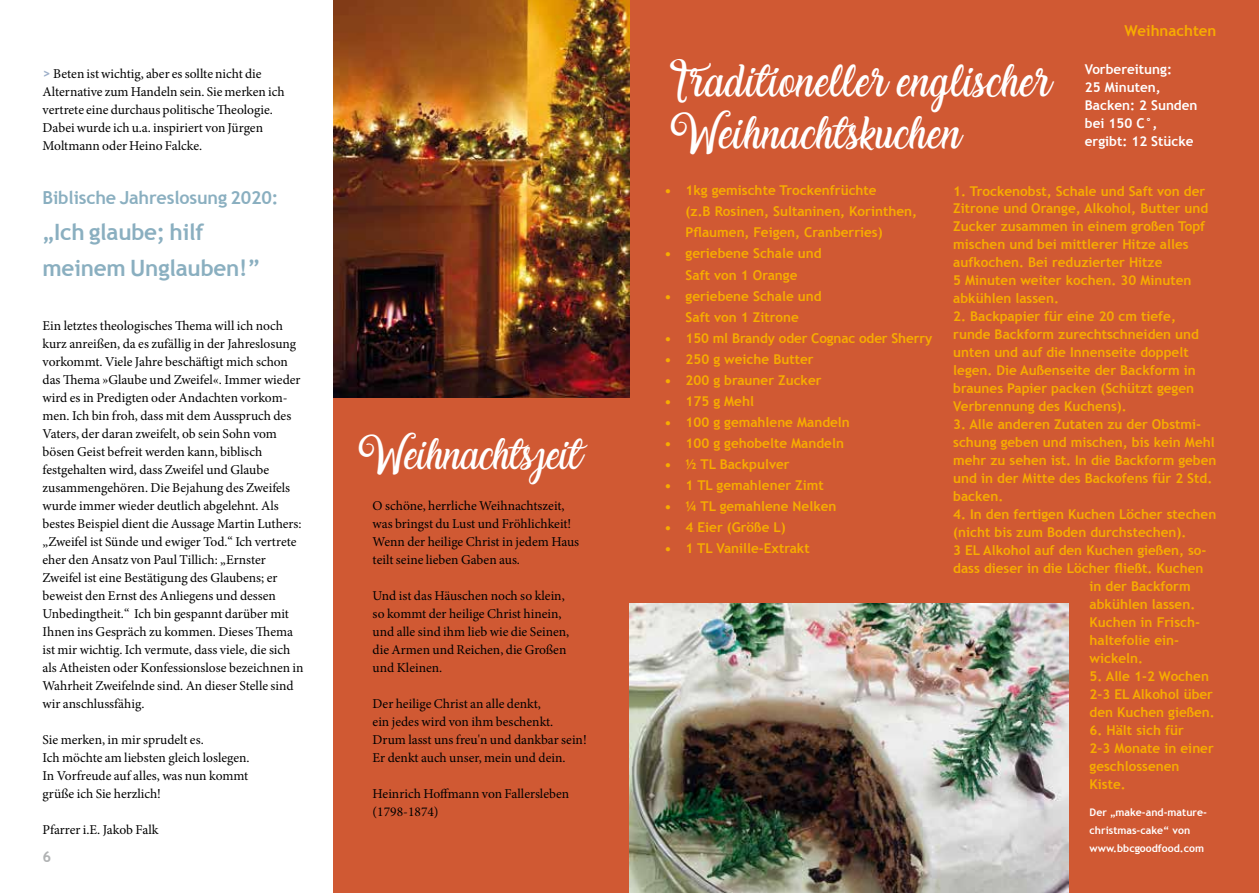
<style>
.page{position:relative;width:1259px;height:893px;background:#fff}
.page>*{position:absolute;margin:0;border:0;box-sizing:border-box;transform-origin:0 0}
.t1{font:34.5px/52.5px "Laughing and Smiling";letter-spacing:.02em;color:#fff}
.t2{font:33px "Laughing and Smiling";color:#fff}
.t3{font:700 22.5px/36px "Trebuchet MS";letter-spacing:-.01em;color:#8aafc0}
.t4{font:700 18px "Trebuchet MS";letter-spacing:-.01em;color:#8aafc0}
.t5{font:700 15px "Trebuchet MS";color:#f7ac00}
.t6{font:700 15px "Trebuchet MS";color:#b1b3b4}
.t7{font:13.5px/18px "Minion Pro";color:#000}
.t8{font:700 13.5px/18px "Trebuchet MS";color:#f7ac00}
.t9{font:700 13.5px/18px "Trebuchet MS";color:#fff}
.t10{font:700 10.5px/18px "Trebuchet MS";color:#fff}
.s1{font-family:"Trebuchet MS";font-weight:700;color:#9dafc9}
</style>
<div class="page">
<div style="left:333px;top:0;width:926px;height:893px;background:#d05933"></div>
<img style="left:629px;top:604px;width:439px;height:289px">
<img style="left:333px;top:0;width:296px;height:397px">
<p class="t7" style="left:43px;top:64px;width:244px"><span class="s1">&gt;</span> Beten ist wichtig, aber es sollte nicht die Alternative zum Handeln sein. Sie merken ich vertrete eine durchaus politische Theologie.<br>Dabei wurde ich u.a. inspiriert von Jürgen Moltmann oder Heino Falcke.</p>
<h3 class="t4" style="left:43px;top:186px;width:237px">Biblische Jahreslosung 2020:</h3>
<h3 class="t3" style="left:43px;top:214px;width:219px">„Ich glaube; hilf meinem Unglauben!”</h3>
<p class="t7" style="left:43px;top:316px;width:263px">Ein letztes theologisches Thema will ich noch kurz anreißen, da es zufällig in der Jahreslosung vorkommt. Viele Jahre beschäftigt mich schon das Thema »Glaube und Zweifel«. Immer wieder wird es in Predigten oder Andachten vorkom&shy;men. Ich bin froh, dass mit dem Ausspruch des Vaters, der daran zweifelt, ob sein Sohn vom bösen Geist befreit werden kann, biblisch festgehalten wird, dass Zweifel und Glaube zusammengehören. Die Bejahung des Zweifels wurde immer wieder deutlich abgelehnt. Als bestes Beispiel dient die Aussage Martin Luthers: „Zweifel ist Sünde und ewiger Tod.“ Ich vertrete eher den Ansatz von Paul Tillich: „Ernster Zweifel ist eine Bestätigung des Glaubens; er beweist den Ernst des Anliegens und dessen Unbedingtheit.“ Ich bin gespannt darüber mit Ihnen ins Gespräch zu kommen. Dieses Thema ist mir wichtig. Ich vermute, dass viele, die sich als Atheisten oder Konfessionslose bezeichnen in Wahrheit Zweifelnde sind. An dieser Stelle sind wir anschlussfähig.</p>
<p class="t7" style="left:43px;top:730px;width:209px">Sie merken, in mir sprudelt es.<br>Ich möchte am liebsten gleich loslegen.<br>In Vorfreude auf alles, was nun kommt grüße ich Sie herzlich!</p>
<p class="t7" style="left:43px;top:820px;width:118px">Pfarrer i.E. Jakob Falk</p>
<p class="t6" style="left:43px;top:847px;width:10px">6</p>
<h2 class="t2" style="left:358px;top:430px;width:226px">Weihnachtszeit</h2>
<p class="t7" style="left:373px;top:496px;width:208px">O schöne, herrliche Weihnachtszeit, was bringst du Lust und Fröhlichkeit!<br>Wenn der heilige Christ in jedem Haus teilt seine lieben Gaben aus.</p>
<p class="t7" style="left:373px;top:586px;width:198px">Und ist das Häuschen noch so klein, so kommt der heilige Christ hinein, und alle sind ihm lieb wie die Seinen, die Armen und Reichen, die Großen und Kleinen.</p>
<p class="t7" style="left:373px;top:694px;width:216px">Der heilige Christ an alle denkt,<br>ein jedes wird von ihm beschenkt.<br>Drum lasst uns freu'n und dankbar sein!<br>Er denkt auch unser, mein und dein.</p>
<p class="t7" style="left:373px;top:784px;width:198px">Heinrich Hoffmann von Fallersleben (1798-1874)</p>
<p class="t5" style="left:1124px;top:21px;width:93px">Weihnachten</p>
<h1 class="t1" style="left:670px;top:50px;width:384px">Traditioneller englischer<br>Weihnachtskuchen</h1>
<p class="t8" style="left:953px;top:182px;width:257px">1. Trockenobst, Schale und Saft von der Zitrone und Orange, Alkohol, Butter und Zucker zusammen in einem großen Topf mischen und bei mittlerer Hitze alles aufkochen. Bei reduzierter Hitze<br>5 Minuten weiter kochen. 30 Minuten abkühlen lassen.</p>
<p class="t8" style="left:953px;top:308px;width:247px">2. Backpapier für eine 20 cm tiefe, runde Backform zurechtschneiden und unten und auf die Innenseite doppelt legen. Die Außenseite der Backform in braunes Papier packen (Schützt gegen Verbrennung des Kuchens).</p>
<p class="t8" style="left:953px;top:416px;width:265px">3. Alle anderen Zutaten zu der Obstmi&shy;schung geben und mischen, bis kein Mehl mehr zu sehen ist. In die Backform geben und in der Mitte des Backofens für 2 Std. backen.</p>
<p class="t8" style="left:953px;top:506px;width:265px">4. In den fertigen Kuchen Löcher stechen</p>
<p class="t8" style="left:953px;top:524px;width:235px">(nicht bis zum Boden durchstechen).</p>
<p class="t8" style="left:953px;top:542px;width:255px">3 EL Alkohol auf den Kuchen gießen, so-</p>
<p class="t8" style="left:953px;top:560px;width:252px">dass dieser in die Löcher fließt. Kuchen</p>
<p class="t8" style="left:1089px;top:578px;width:103px">in der Backform</p>
<p class="t8" style="left:1089px;top:596px;width:107px">abkühlen lassen.</p>
<p class="t8" style="left:1089px;top:614px;width:112px">Kuchen in Frisch-</p>
<p class="t8" style="left:1089px;top:632px;width:91px">haltefolie ein-</p>
<p class="t8" style="left:1089px;top:650px;width:55px">wickeln.</p>
<p class="t8" style="left:1089px;top:668px;width:127px">5. Alle 1-2 Wochen<br>2-3 EL Alkohol über den Kuchen gießen.</p>
<p class="t8" style="left:1089px;top:722px;width:126px">6. Hält sich für<br>2–3 Monate in einer geschlossenen<br>Kiste.</p>
<p class="t10" style="left:1089px;top:803px;width:119px">Der „make-and-mature&shy;christmas-cake“ von www.bbcgoodfood.com</p>
<p class="t9" style="left:1084px;top:60px;width:114px">Vorbereitung:<br>25 Minuten,<br>Backen: 2 Sunden bei 150 C°, ergibt: 12 Stücke</p>
<p class="t8" style="left:685px;top:180px;width:233px;line-height:21px;text-indent:-21px">• 1kg gemischte Trockenfrüchte<br>(z.B Rosinen, Sultaninen, Korinthen,<br>Pflaumen, Feigen, Cranberries)</p>
<p class="t8" style="left:664px;top:243px;width:159px;line-height:21px;text-align:center">• geriebene Schale und<br>Saft von 1 Orange</p>
<p class="t8" style="left:664px;top:285px;width:159px;line-height:21px;text-align:center">• geriebene Schale und<br>Saft von 1 Zitrone</p>
<p class="t8" style="left:664px;top:329px;width:269px">• 150 ml Brandy oder Cognac oder Sherry</p>
<p class="t8" style="left:664px;top:350px;width:150px">• 250 g weiche Butter</p>
<p class="t8" style="left:664px;top:371px;width:158px">• 200 g brauner Zucker</p>
<p class="t8" style="left:664px;top:392px;width:91px">• 175 g Mehl</p>
<p class="t8" style="left:664px;top:413px;width:187px">• 100 g gemahlene Mandeln</p>
<p class="t8" style="left:664px;top:434px;width:181px">• 100 g gehobelte Mandeln</p>
<p class="t8" style="left:664px;top:455px;width:127px">• ½ TL Backpulver</p>
<p class="t8" style="left:664px;top:476px;width:161px">• 1 TL gemahlener Zimt</p>
<p class="t8" style="left:664px;top:497px;width:173px">• ¼ TL gemahlene Nelken</p>
<p class="t8" style="left:664px;top:518px;width:123px">• 4 Eier (Größe L)</p>
<p class="t8" style="left:664px;top:539px;width:147px">• 1 TL Vanille-Extrakt</p>
</div>
